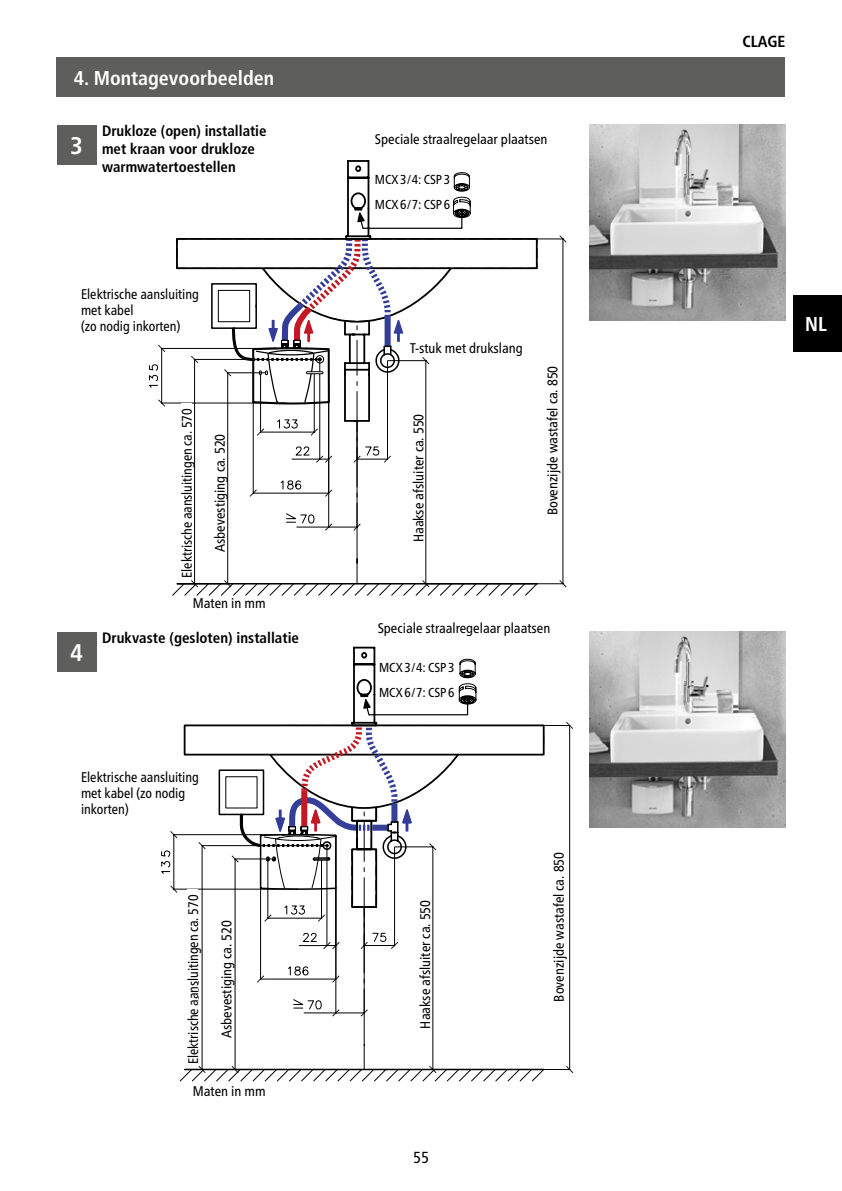
<style>
.page{position:relative;width:842px;height:1191px;background:#fff}
.page>*{position:absolute;margin:0;border:0;box-sizing:border-box;transform-origin:0 0}
.t1{font:700 condensed 24px "Frutiger Neue LTW1 G";color:#fff}
.t2{font:700 condensed 20px "Frutiger LT Std";color:#fff}
.t3{font:700 condensed 20px "Frutiger Neue LTW1 G";color:#fff}
.t4{font:700 condensed 16px "Frutiger Neue LTW1 G";color:#000}
.t5{font:condensed 16px "Frutiger Neue LTW1 G";color:#000}
.t6{font:700 condensed 15px/18px "Frutiger LT Std";color:#000}
.t7{font:condensed 14px/16px "Frutiger Neue LTW1 G";color:#000}
.t8{font:condensed 13px/24.8px "Frutiger Neue LTW1 G";color:#000}
</style>
<div class="page">
<div style="left:794px;top:295px;width:48px;height:56px;background:#000"></div>
<div style="left:57px;top:125px;width:39px;height:39px;background:#5e5e5d"></div>
<div style="left:57px;top:57px;width:728px;height:39px;background:#5e5e5d"></div>
<img style="left:589px;top:125px;width:196px;height:196px">
<hr style="left:161px;top:403px;width:125px;height:1px;background:#000">
<hr style="left:161px;top:348px;width:109px;height:1px;background:#000">
<hr style="left:161px;top:348px;width:1px;height:55px;background:#000">
<svg style="left:158px;top:399px;width:7px;height:8px"></svg>
<svg style="left:158px;top:345px;width:7px;height:7px"></svg>
<svg style="left:149px;top:364px;width:10px;height:24px"></svg>
<svg style="left:172px;top:160px;width:395px;height:435px"></svg>
<div style="left:57px;top:632px;width:39px;height:39px;background:#5e5e5d"></div>
<svg style="left:179px;top:1073px;width:362px;height:8px"></svg>
<svg style="left:161px;top:646px;width:412px;height:427px"></svg>
<img style="left:589px;top:632px;width:196px;height:196px">
<div style="left:413px;top:408px;width:10px;height:134px;background:#fff"></div>
<div style="left:419px;top:894px;width:11px;height:134px;background:#fff"></div>
<div style="left:214px;top:428px;width:11px;height:124px;background:#fff"></div>
<div style="left:221px;top:914px;width:10px;height:124px;background:#fff"></div>
<div style="left:181px;top:403px;width:11px;height:175px;background:#fff"></div>
<div style="left:187px;top:889px;width:11px;height:175px;background:#fff"></div>
<div style="left:543px;top:315px;width:17px;height:200px;background:#fff"></div>
<div style="left:550px;top:801px;width:17px;height:200px;background:#fff"></div>
<h2 class="t2" style="left:74px;top:66px;width:202px">4. Montagevoorbeelden</h2>
<h1 class="t1" style="left:70px;top:131px;width:14px">3</h1>
<p class="t6" style="left:102px;top:122px;width:166px">Drukloze (open) installatie met kraan voor drukloze warmwatertoestellen</p>
<p class="t7" style="left:81px;top:286px;width:119px">Elektrische aansluiting met kabel<br>(zo nodig inkorten)</p>
<p class="t7" style="left:179px;top:578px;width:171px;rotate:-90deg">Elektrische aansluitingen ca. 570</p>
<p class="t7" style="left:212px;top:552px;width:120px;rotate:-90deg">Asbevestiging ca. 520</p>
<h1 class="t1" style="left:70px;top:638px;width:14px">4</h1>
<p class="t7" style="left:193px;top:595px;width:74px">Maten in mm</p>
<p class="t6" style="left:102px;top:629px;width:199px">Drukvaste (gesloten) installatie</p>
<p class="t7" style="left:81px;top:769px;width:119px">Elektrische aansluiting met kabel (zo nodig inkorten)</p>
<p class="t7" style="left:185px;top:1064px;width:171px;rotate:-90deg">Elektrische aansluitingen ca. 570</p>
<p class="t7" style="left:219px;top:1038px;width:120px;rotate:-90deg">Asbevestiging ca. 520</p>
<p class="t7" style="left:193px;top:1082px;width:74px">Maten in mm</p>
<p class="t7" style="left:375px;top:131px;width:174px">Speciale straalregelaar plaatsen</p>
<p class="t8" style="left:375px;top:167px;width:77px">MCX3/4: CSP 3<br>MCX6/7: CSP 6</p>
<p class="t7" style="left:410px;top:340px;width:115px">T-stuk met drukslang</p>
<p class="t7" style="left:411px;top:542px;width:130px;rotate:-90deg">Haakse afsluiter ca. 550</p>
<p class="t7" style="left:544px;top:515px;width:151px;rotate:-90deg">Bovenzijde wastafel ca. 850</p>
<p class="t7" style="left:378px;top:620px;width:174px">Speciale straalregelaar plaatsen</p>
<p class="t8" style="left:379px;top:655px;width:77px">MCX3/4: CSP 3<br>MCX6/7: CSP 6</p>
<p class="t7" style="left:417px;top:1028px;width:130px;rotate:-90deg">Haakse afsluiter ca. 550</p>
<p class="t5" style="left:413px;top:1148px;width:17px">55</p>
<p class="t7" style="left:551px;top:1001px;width:151px;rotate:-90deg">Bovenzijde wastafel ca. 850</p>
<p class="t4" style="left:742px;top:32px;width:44px">CLAGE</p>
<h2 class="t3" style="left:805px;top:312px;width:23px">NL</h2>
</div>
